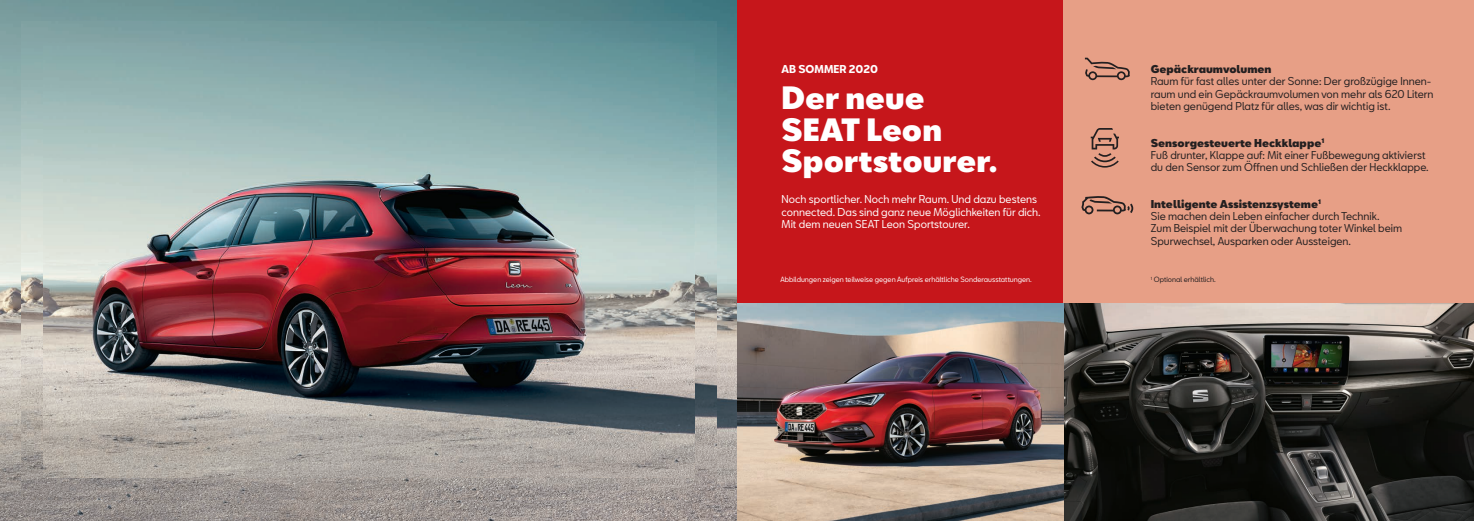
<style>
.page{position:relative;width:1474px;height:521px;background:#fff}
.page>*{position:absolute;margin:0;border:0;box-sizing:border-box;transform-origin:0 0}
.t1{font:900 29.75px/31.5px "SEATBCN";color:#fff}
.t2{font:10.5px/12.2px "SEATBCN";color:#231f20}
.t3{font:10.5px/12.2px "SEATBCN";color:#fff}
.t4{font:900 10.5px "SEATBCN";color:#231f20}
.t5{font:700 10.5px "SEATBCN";color:#fff}
.t6{font:7px "SEATBCN";color:#fff}
.t7{font:7px "SEATBCN";color:#231f20}
.t8{font:4.02px "SEATBCN";color:#231f20}
.s1{font-weight:900}
</style>
<div class="page">
<div style="left:0;top:0;width:1473px;height:521px;background:#c6161b"></div>
<div style="left:1063px;top:0;width:410px;height:304px;background:#e79f86"></div>
<img style="left:0;top:0;width:737px;height:521px">
<img style="left:22px;top:22px;width:694px;height:477px">
<img style="left:43px;top:43px;width:651px;height:434px">
<img style="left:737px;top:304px;width:736px;height:217px">
<svg style="left:1081px;top:196px;width:52px;height:18px"></svg>
<svg style="left:1084px;top:58px;width:45px;height:22px"></svg>
<svg style="left:1090px;top:128px;width:28px;height:40px"></svg>
<p class="t5" style="left:781px;top:63px;width:98px">AB SOMMER 2020</p>
<p class="t4" style="left:1150px;top:63px;width:122px">Gepäckraumvolumen</p>
<p class="t2" style="left:1150px;top:75px;width:284px">Raum für fast alles unter der Sonne: Der großzügige Innen&shy;raum und ein Gepäckraumvolumen von mehr als 620 Litern bieten genügend Platz für alles, was dir wichtig ist.</p>
<p class="t2" style="left:1150px;top:136px;width:279px"><span class="s1">Sensorgesteuerte Heckklappe</span><sup>1<br></sup>Fuß drunter, Klappe auf: Mit einer Fußbewegung aktivierst du den Sensor zum Öffnen und Schließen der Heckklappe.</p>
<p class="t2" style="left:1150px;top:198px;width:253px"><span class="s1">Intelligente Assistenzsysteme</span><sup>1<br></sup>Sie machen dein Leben einfacher durch Technik.<br>Zum Beispiel mit der Überwachung toter Winkel beim Spurwechsel, Ausparken oder Aussteigen.</p>
<p class="t8" style="left:1150px;top:275px;width:3px">1</p>
<p class="t6" style="left:780px;top:273px;width:253px">Abbildungen zeigen teilweise gegen Aufpreis erhältliche Sonderausstattungen.</p>
<p class="t7" style="left:1153px;top:273px;width:63px">Optional erhältlich.</p>
<h1 class="t1" style="left:781px;top:83px;width:218px">Der neue<br>SEAT Leon<br>Sportstourer.</h1>
<p class="t3" style="left:781px;top:193px;width:260px">Noch sportlicher. Noch mehr Raum. Und dazu bestens connected. Das sind ganz neue Möglichkeiten für dich.<br>Mit dem neuen SEAT Leon Sportstourer.</p>
</div>
